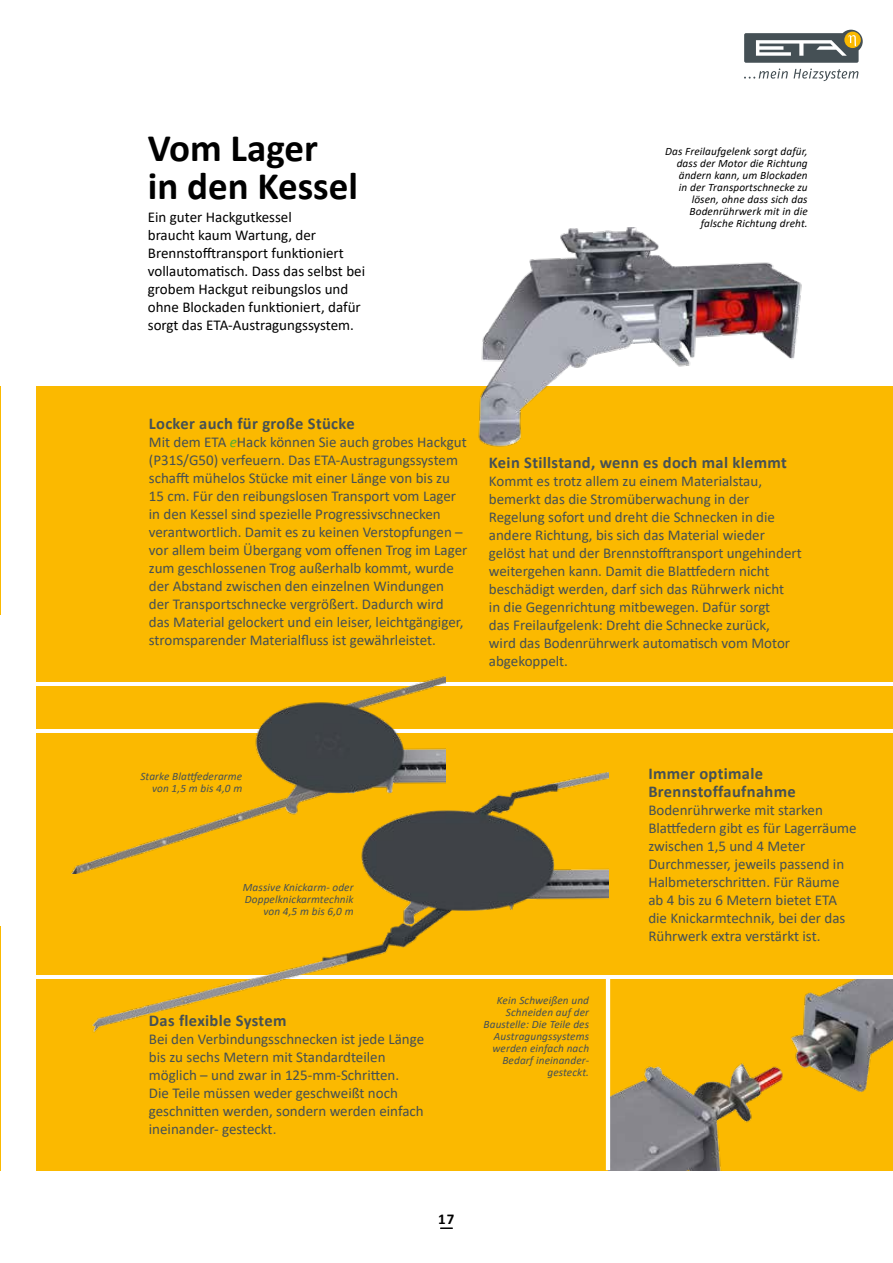
<style>
.page{position:relative;width:893px;height:1263px;background:#fff}
.page>*{position:absolute;margin:0;border:0;box-sizing:border-box;transform-origin:0 0}
.t1{font:700 39px/37.5px "Calibri";color:#000}
.t2{font:700 16.5px/18px "Calibri";letter-spacing:.02em;color:#455055}
.t3{font:15px/18px "Calibri";color:#455055}
.t4{font:15px/18px "Calibri";color:#000}
.t5{font:700 15px "Calibri";color:#000}
.t6{font:italic 11.25px/12px "Calibri";letter-spacing:.01em;color:#455055;text-align:right}
.t7{font:italic 11.25px/12px "Calibri";letter-spacing:.01em;color:#000;text-align:right}
.s1{font-style:italic;color:#51ae31}
</style>
<div class="page">
<svg style="left:441px;top:1227px;width:11px;height:2px"></svg>
<hr style="left:0;top:386px;width:1px;height:229px;background:#fbb900">
<hr style="left:0;top:926px;width:1px;height:244px;background:#fbb900">
<div style="left:37px;top:733px;width:856px;height:242px;background:#fbb900"></div>
<div style="left:37px;top:979px;width:856px;height:191px;background:#fbb900"></div>
<div style="left:37px;top:386px;width:856px;height:296px;background:#fbb900"></div>
<div style="left:37px;top:686px;width:856px;height:43px;background:#fbb900"></div>
<img style="left:478px;top:227px;width:324px;height:220px">
<img style="left:610px;top:979px;width:283px;height:191px">
<hr style="left:606px;top:976px;width:4px;height:194px;background:#fff">
<img style="left:71px;top:676px;width:374px;height:197px">
<img style="left:82px;top:772px;width:526px;height:278px">
<svg style="left:744px;top:30px;width:119px;height:51px"></svg>
<h1 class="t1" style="left:148px;top:129px;width:212px">Vom Lager in den Kessel</h1>
<p class="t7" style="left:665px;top:145px;width:144px">Das Freilaufgelenk sorgt dafür, dass der Motor die Richtung ändern kann, um Blockaden<br>in der Transportschnecke zu lösen, ohne dass sich das<br>Bodenrührwerk mit in die falsche Richtung dreht.</p>
<p class="t4" style="left:148px;top:208px;width:219px">Ein guter Hackgutkessel<br>braucht kaum Wartung, der<br>Brennstofftransport funktioniert vollautomatisch. Dass das selbst bei grobem Hackgut reibungslos und ohne Blockaden funktioniert, dafür sorgt das ETA-Austragungssystem.</p>
<p class="t2" style="left:149px;top:415px;width:207px">Locker auch für große Stücke</p>
<p class="t3" style="left:149px;top:433px;width:320px">Mit dem ETA <span class="s1">e</span>Hack können Sie auch grobes Hackgut (P31S/G50) verfeuern. Das ETA-Austragungssystem schafft mühelos Stücke mit einer Länge von bis zu 15 cm. Für den reibungslosen Transport vom Lager in den Kessel sind spezielle Progressivschnecken verantwortlich. Damit es zu keinen Verstopfungen – vor allem beim Übergang vom offenen Trog im Lager zum geschlossenen Trog außerhalb kommt, wurde der Abstand zwischen den einzelnen Windungen der Transportschnecke vergrößert. Dadurch wird das Material gelockert und ein leiser, leichtgängiger, stromsparender Materialfluss ist gewährleistet.</p>
<p class="t2" style="left:489px;top:453px;width:299px">Kein Stillstand, wenn es doch mal klemmt</p>
<p class="t3" style="left:489px;top:472px;width:314px">Kommt es trotz allem zu einem Materialstau, bemerkt das die Stromüberwachung in der Regelung sofort und dreht die Schnecken in die andere Richtung, bis sich das Material wieder gelöst hat und der Brennstofftransport ungehindert weitergehen kann. Damit die Blattfedern nicht beschädigt werden, darf sich das Rührwerk nicht<br>in die Gegenrichtung mitbewegen. Dafür sorgt<br>das Freilaufgelenk: Dreht die Schnecke zurück,<br>wird das Bodenrührwerk automatisch vom Motor abgekoppelt.</p>
<p class="t6" style="left:140px;top:769px;width:103px">Starke Blattfederarme von 1,5 m bis 4,0 m</p>
<p class="t2" style="left:648px;top:764px;width:149px">Immer optimale<br>Brennstoffaufnahme</p>
<p class="t3" style="left:648px;top:801px;width:210px">Bodenrührwerke mit starken<br>Blattfedern gibt es für Lagerräume zwischen 1,5 und 4 Meter<br>Durchmesser, jeweils passend in<br>Halbmeterschritten. Für Räume ab 4 bis zu 6 Metern bietet ETA die Knickarmtechnik, bei der das<br>Rührwerk extra verstärkt ist.</p>
<p class="t6" style="left:243px;top:880px;width:112px">Massive Knickarm- oder<br>Doppelknickarmtechnik von 4,5 m bis 6,0 m</p>
<p class="t2" style="left:149px;top:1012px;width:139px">Das flexible System</p>
<p class="t3" style="left:149px;top:1030px;width:277px">Bei den Verbindungsschnecken ist jede Länge bis zu sechs Metern mit Standardteilen möglich – und zwar in 125-mm-Schritten.<br>Die Teile müssen weder geschweißt noch geschnitten werden, sondern werden einfach ineinander- gesteckt.</p>
<p class="t6" style="left:483px;top:994px;width:107px">Kein Schweißen und<br>Schneiden auf der<br>Baustelle: Die Teile des<br>Austragungssystems werden einfach nach<br>Bedarf ineinander&shy;gesteckt.</p>
<p class="t5" style="left:438px;top:1208px;width:18px">17</p>
</div>
